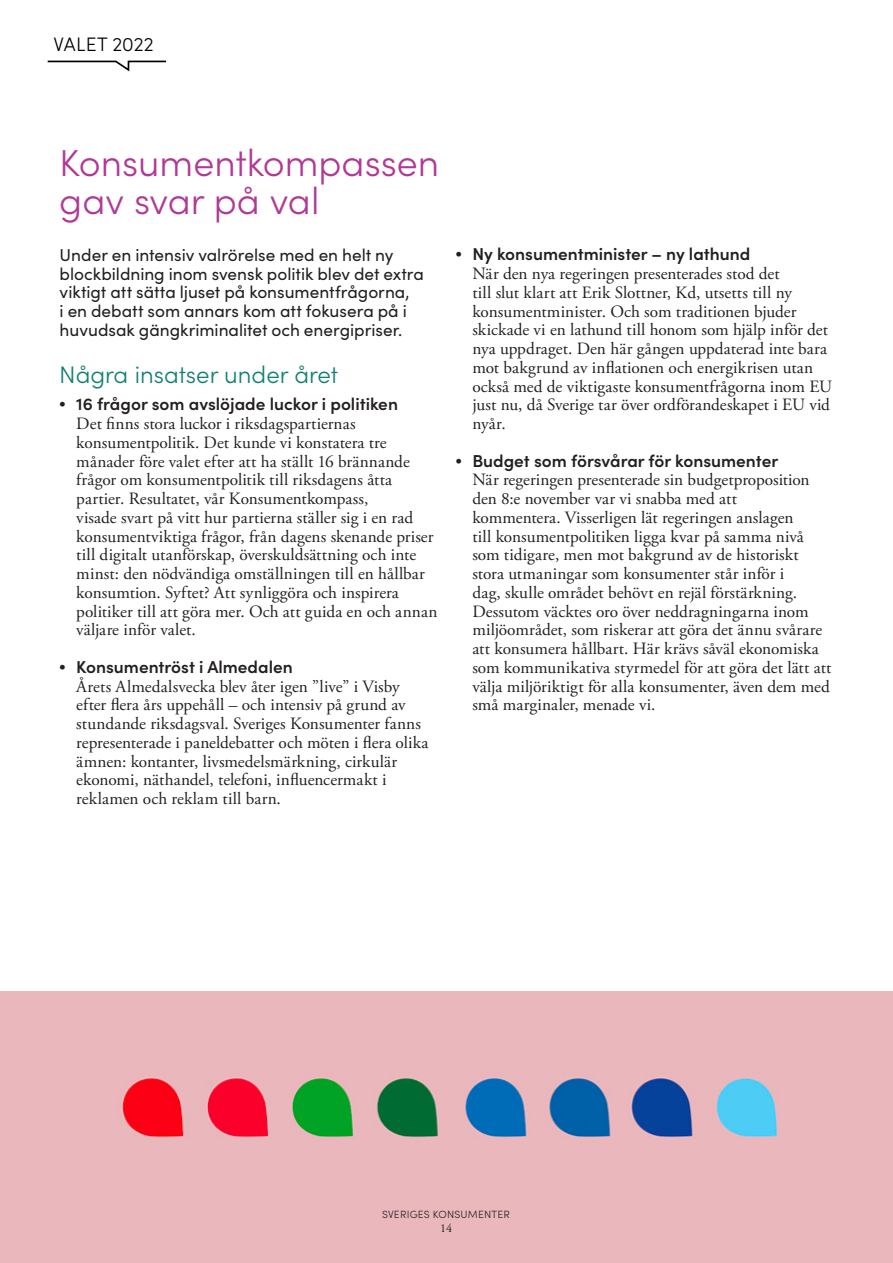
<style>
.page{position:relative;width:893px;height:1263px;background:#fff}
.page>*{position:absolute;margin:0;border:0;box-sizing:border-box;transform-origin:0 0}
.Rubrik{font:300 37.5px/37.5px "Sofia Pro";color:#b13996}
.Rubrik_insatser{font:300 24px "Sofia Pro";color:#0f8074}
.Rubrik_avsnitt_-_vän{font:300 19.5px "Sofia Pro";color:#000}
.t1{font:17.25px/18.8px "Adobe Garamond Pro";color:#231f20}
.Ingress{font:17.25px/18.8px "Sofia Pro";color:#231f20}
.t2{font:12px "Adobe Garamond Pro";color:#231f20}
.t3{font:300 10.5px "Sofia Pro";letter-spacing:.02em;color:#231f20}
.s1{font-family:"Sofia Pro";font-weight:600}
</style>
<div class="page">
<img style="left:0;top:991px;width:893px;height:272px">
<svg style="left:47px;top:60px;width:120px;height:12px"></svg>
<p class="Rubrik_avsnitt_-_vän" style="left:53px;top:30px;width:102px">VALET 2022</p>
<p class="Rubrik" style="left:59px;top:142px;width:381px">Konsumentkompassen gav svar på val</p>
<p class="Ingress" style="left:60px;top:244px;width:366px">Under en intensiv valrörelse med en helt ny blockbildning inom svensk politik blev det extra viktigt att sätta ljuset på konsumentfrågorna,<br>i en debatt som annars kom att fokusera på i huvudsak gängkriminalitet och energipriser.</p>
<p class="Rubrik_insatser" style="left:59px;top:357px;width:280px">Några insatser under året</p>
<p class="t1" style="left:76px;top:396px;width:363px;text-indent:-17px">• <span class="s1">16 frågor som avslöjade luckor i politiken<br></span>Det finns stora luckor i riksdagspartiernas konsumentpolitik. Det kunde vi konstatera tre månader före valet efter att ha ställt 16 brännande frågor om konsumentpolitik till riksdagens åtta partier. Resultatet, vår Konsumentkompass,<br>visade svart på vitt hur partierna ställer sig i en rad konsumentviktiga frågor, från dagens skenande priser till digitalt utanförskap, överskuldsättning och inte minst: den nödvändiga omställningen till en hållbar konsumtion. Syftet? Att synliggöra och inspirera politiker till att göra mer. Och att guida en och annan väljare inför valet.</p>
<p class="t1" style="left:76px;top:659px;width:354px;text-indent:-17px">• <span class="s1">Konsumentröst i Almedalen<br></span>Årets Almedalsvecka blev åter igen ”live” i Visby efter flera års uppehåll – och intensiv på grund av stundande riksdagsval. Sveriges Konsumenter fanns representerade i paneldebatter och möten i flera olika ämnen: kontanter, livsmedelsmärkning, cirkulär ekonomi, näthandel, telefoni, influencermakt i reklamen och reklam till barn.</p>
<p class="t1" style="left:472px;top:246px;width:361px;text-indent:-17px">• <span class="s1">Ny konsumentminister – ny lathund<br></span>När den nya regeringen presenterades stod det<br>till slut klart att Erik Slottner, Kd, utsetts till ny konsumentminister. Och som traditionen bjuder skickade vi en lathund till honom som hjälp inför det nya uppdraget. Den här gången uppdaterad inte bara mot bakgrund av inflationen och energikrisen utan också med de viktigaste konsumentfrågorna inom EU just nu, då Sverige tar över ordförandeskapet i EU vid nyår.</p>
<p class="t1" style="left:472px;top:452px;width:361px;text-indent:-17px">• <span class="s1">Budget som försvårar för konsumenter<br></span>När regeringen presenterade sin budgetproposition den 8:e november var vi snabba med att<br>kommentera. Visserligen lät regeringen anslagen<br>till konsumentpolitiken ligga kvar på samma nivå som tidigare, men mot bakgrund av de historiskt stora utmaningar som konsumenter står inför i<br>dag, skulle området behövt en rejäl förstärkning.<br>Dessutom väcktes oro över neddragningarna inom miljöområdet, som riskerar att göra det ännu svårare att konsumera hållbart. Här krävs såväl ekonomiska som kommunikativa styrmedel för att göra det lätt att välja miljöriktigt för alla konsumenter, även dem med små marginaler, menade vi.</p>
<p class="t3" style="left:382px;top:1206px;width:130px">SVERIGES KONSUMENTER</p>
<p class="t2" style="left:440px;top:1221px;width:13px">14</p>
</div>
